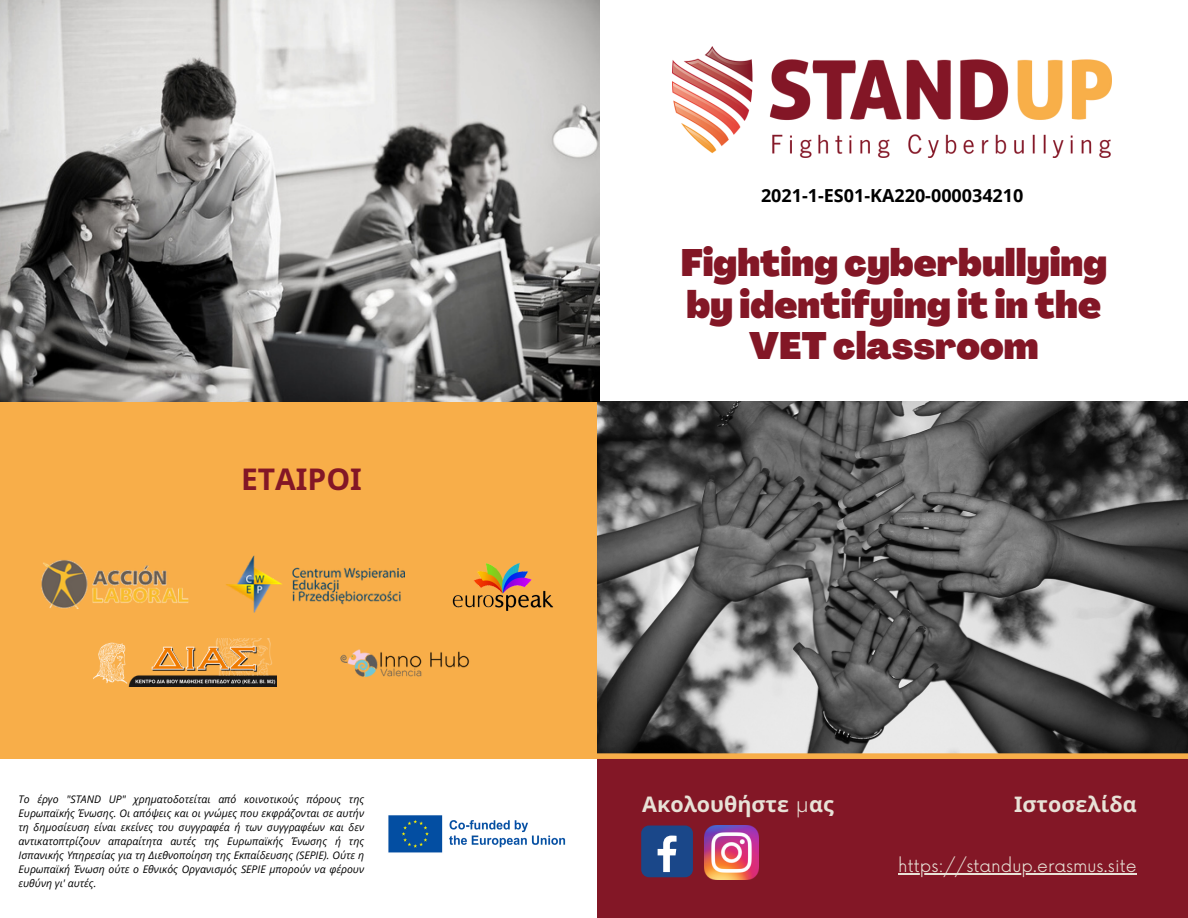
<style>
.page{position:relative;width:1188px;height:918px;background:#fff}
.page>*{position:absolute;margin:0;border:0;box-sizing:border-box;transform-origin:0 0}
.t1{font:900 37.5px/41.7px "Agrandir";color:#831726;text-align:center}
.t2{font:700 30px "Noto Sans";color:#831726}
.t3{font:700 21.45px "Noto Sans";color:#e8e2d7}
.t4{font:700 18px "Open Sans";color:#000}
.t5{font:300 16.95px "Now";color:#e8e2d7}
.t6{font:italic 10.5px/14px "Open Sans";color:#000;text-align:justify}
.s1{font-family:"Now";font-weight:300}
</style>
<div class="page">
<img style="left:597px;top:402px;width:590px;height:351px">
<div style="left:0;top:0;width:597px;height:759px;background:#f8ae49"></div>
<img style="left:0;top:0;width:600px;height:402px">
<img style="left:673px;top:46px;width:439px;height:112px">
<div style="left:597px;top:759px;width:591px;height:159px;background:#831726"></div>
<div style="left:641px;top:826px;width:52px;height:51px;background:#1a4789;border-radius:8px"></div>
<svg style="left:658px;top:836px;width:19px;height:36px"></svg>
<img style="left:705px;top:826px;width:54px;height:54px">
<div style="left:0;top:753px;width:1188px;height:6px;background:#f8ae49"></div>
<img style="left:41px;top:560px;width:148px;height:48px">
<img style="left:226px;top:556px;width:178px;height:57px">
<img style="left:452px;top:563px;width:102px;height:48px">
<img style="left:94px;top:638px;width:183px;height:49px">
<img style="left:340px;top:649px;width:130px;height:28px">
<img style="left:388px;top:815px;width:178px;height:38px">
<hr style="left:898px;top:874px;width:239px;height:1px;background:#e8e2d7">
<h4 class="t2" style="left:241px;top:458px;width:122px">ΕΤΑΙΡΟΙ</h4>
<p class="t6" style="left:19px;top:792px;width:347px">Το έργο "STAND UP" χρηματοδοτείται από κοινοτικούς πόρους της Ευρωπαϊκής Ένωσης. Οι απόψεις και οι γνώμες που εκφράζονται σε αυτήν τη δημοσίευση είναι εκείνες του συγγραφέα ή των συγγραφέων και δεν αντικατοπτρίζουν απαραίτητα αυτές της Ευρωπαϊκής Ένωσης ή της Ισπανικής Υπηρεσίας για τη Διεθνοποίηση της Εκπαίδευσης (SEPIE). Ούτε η Ευρωπαϊκή Ένωση ούτε ο Εθνικός Οργανισμός SEPIE μπορούν να φέρουν ευθύνη γι' αυτές.</p>
<p class="t4" style="left:761px;top:183px;width:264px">2021-1-ES01-KA220-000034210</p>
<p class="t1" style="left:680px;top:246px;width:428px">Fighting cyberbullying by identifying it in the<br>VET classroom</p>
<h3 class="t3" style="left:642px;top:790px;width:193px">Ακολουθήστε <span class="s1">μ</span>ας</h3>
<p class="t3" style="left:1014px;top:790px;width:124px">Ιστοσελίδα</p>
<h3 class="t5" style="left:898px;top:857px;width:240px">https://standup.erasmus.site</h3>
</div>
